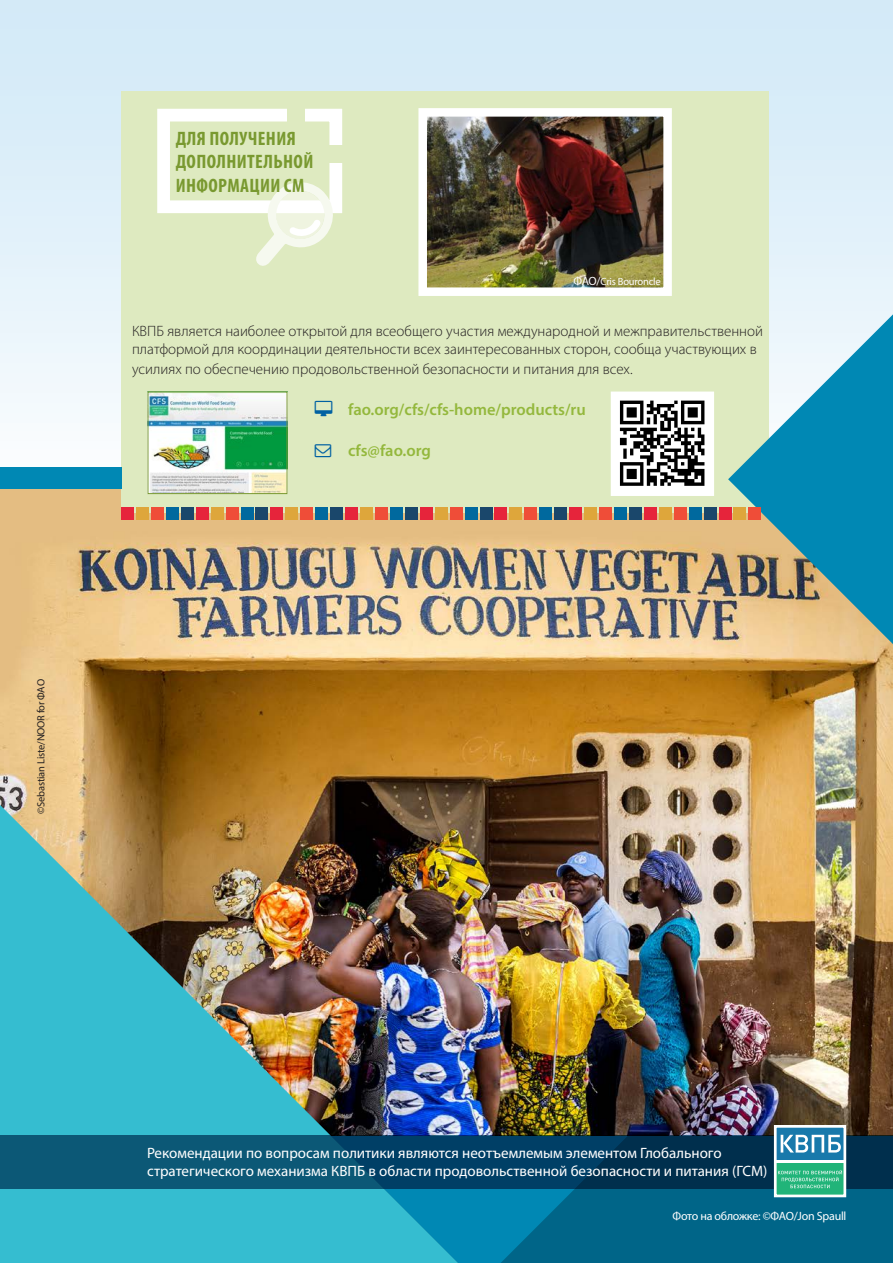
<style>
.page{position:relative;width:893px;height:1263px;background:#fff}
.page>*{position:absolute;margin:0;border:0;box-sizing:border-box;transform-origin:0 0}
.t1{font:700 condensed 19.5px/23.4px "Myriad Pro";letter-spacing:.02em;color:#799930}
.t2{font:600 16.5px "Myriad Pro";color:#94b83d}
.t3{font:300 15px/18px "Myriad Pro";color:#231f20}
.t4{font:15px/18px "Myriad Pro";color:#fff}
.t5{font:12px "Myriad Pro";letter-spacing:-.02em;color:#fff}
.t6{font:10.5px "Myriad Pro";letter-spacing:-.02em;color:#231f20}
.t7{font:10.5px "Myriad Pro";letter-spacing:-.02em;color:#fff}
.s1{font-size:12px}
</style>
<div class="page">
<div style="left:0;top:0;width:893px;height:491px;background:linear-gradient(to bottom,#cfe8f7,#fafdfe)"></div>
<div style="left:0;top:736px;width:893px;height:527px;background:#006588"></div>
<svg style="left:458px;top:1189px;width:116px;height:74px;fill:#0088b4"></svg>
<img style="left:0;top:489px;width:893px;height:646px">
<img style="left:0;top:805px;width:458px;height:458px">
<div style="left:122px;top:92px;width:647px;height:421px;background:#deeac0"></div>
<svg style="left:728px;top:314px;width:165px;height:330px"></svg>
<div style="left:0;top:467px;width:122px;height:22px;background:#0088b4"></div>
<div style="left:136px;top:507px;width:12px;height:12px;background:#dea63b"></div>
<div style="left:166px;top:507px;width:12px;height:12px;background:#00699e"></div>
<div style="left:181px;top:507px;width:12px;height:12px;background:#1a476b"></div>
<div style="left:122px;top:507px;width:12px;height:12px;background:#e6243b"></div>
<div style="left:151px;top:507px;width:12px;height:12px;background:#ef4d38"></div>
<div style="left:211px;top:507px;width:12px;height:12px;background:#dea63b"></div>
<div style="left:241px;top:507px;width:12px;height:12px;background:#00699e"></div>
<div style="left:256px;top:507px;width:12px;height:12px;background:#1a476b"></div>
<div style="left:196px;top:507px;width:12px;height:12px;background:#e6243b"></div>
<div style="left:226px;top:507px;width:12px;height:12px;background:#ef4d38"></div>
<div style="left:286px;top:507px;width:12px;height:12px;background:#dea63b"></div>
<div style="left:316px;top:507px;width:12px;height:12px;background:#00699e"></div>
<div style="left:331px;top:507px;width:12px;height:12px;background:#1a476b"></div>
<div style="left:271px;top:507px;width:12px;height:12px;background:#e6243b"></div>
<div style="left:301px;top:507px;width:12px;height:12px;background:#ef4d38"></div>
<div style="left:360px;top:507px;width:13px;height:12px;background:#dea63b"></div>
<div style="left:390px;top:507px;width:12px;height:12px;background:#00699e"></div>
<div style="left:405px;top:507px;width:12px;height:12px;background:#1a476b"></div>
<div style="left:346px;top:507px;width:12px;height:12px;background:#e6243b"></div>
<div style="left:375px;top:507px;width:12px;height:12px;background:#ef4d38"></div>
<div style="left:435px;top:507px;width:12px;height:12px;background:#dea63b"></div>
<div style="left:465px;top:507px;width:12px;height:12px;background:#00699e"></div>
<div style="left:480px;top:507px;width:12px;height:12px;background:#1a476b"></div>
<div style="left:420px;top:507px;width:12px;height:12px;background:#e6243b"></div>
<div style="left:450px;top:507px;width:12px;height:12px;background:#ef4d38"></div>
<div style="left:510px;top:507px;width:12px;height:12px;background:#dea63b"></div>
<div style="left:540px;top:507px;width:12px;height:12px;background:#00699e"></div>
<div style="left:555px;top:507px;width:12px;height:12px;background:#1a476b"></div>
<div style="left:495px;top:507px;width:12px;height:12px;background:#e6243b"></div>
<div style="left:525px;top:507px;width:12px;height:12px;background:#ef4d38"></div>
<div style="left:584px;top:507px;width:13px;height:12px;background:#dea63b"></div>
<div style="left:614px;top:507px;width:12px;height:12px;background:#00699e"></div>
<div style="left:629px;top:507px;width:12px;height:12px;background:#1a476b"></div>
<div style="left:570px;top:507px;width:12px;height:12px;background:#e6243b"></div>
<div style="left:599px;top:507px;width:12px;height:12px;background:#ef4d38"></div>
<div style="left:659px;top:507px;width:12px;height:12px;background:#dea63b"></div>
<div style="left:689px;top:507px;width:12px;height:12px;background:#00699e"></div>
<div style="left:704px;top:507px;width:12px;height:12px;background:#1a476b"></div>
<div style="left:644px;top:507px;width:12px;height:12px;background:#e6243b"></div>
<div style="left:674px;top:507px;width:12px;height:12px;background:#ef4d38"></div>
<div style="left:734px;top:507px;width:12px;height:12px;background:#dea63b"></div>
<div style="left:719px;top:507px;width:12px;height:12px;background:#e6243b"></div>
<div style="left:749px;top:507px;width:12px;height:12px;background:#ef4d38"></div>
<div style="left:0;top:1135px;width:893px;height:54px;background:linear-gradient(to right,#0e6180,#002749)"></div>
<div style="left:157px;top:109px;width:185px;height:104px;border:13px solid #fff"></div>
<div style="left:319px;top:145px;width:34px;height:17px;background:#deeac0"></div>
<div style="left:288px;top:95px;width:17px;height:35px;background:#deeac0"></div>
<svg style="left:255px;top:178px;width:82px;height:88px"></svg>
<div style="left:775px;top:1126px;width:70px;height:34px;background:#1879ab"></div>
<div style="left:775px;top:1161px;width:70px;height:35px;background:#21b479"></div>
<hr style="left:775px;top:1160px;width:70px;height:2px;background:#fff">
<svg style="left:781px;top:1135px;width:60px;height:17px"></svg>
<svg style="left:778px;top:1170px;width:64px;height:18px"></svg>
<div style="left:774px;top:1125px;width:72px;height:72px;border:3px solid #fff"></div>
<img style="left:617px;top:398px;width:91px;height:92px">
<div style="left:611px;top:392px;width:103px;height:104px;border:5px solid #fff"></div>
<img style="left:150px;top:394px;width:135px;height:98px">
<div style="left:148px;top:392px;width:139px;height:102px;border:1px solid #799930"></div>
<img style="left:428px;top:118px;width:234px;height:168px">
<div style="left:418px;top:108px;width:254px;height:188px;border:9px solid #fff"></div>
<h1 class="t1" style="left:176px;top:126px;width:139px">ДЛЯ ПОЛУЧЕНИЯ<br>ДОПОЛНИТЕЛЬНОЙ<br>ИНФОРМАЦИИ СМ</h1>
<p class="t7" style="left:573px;top:275px;width:89px"><span class="s1">ФАО/</span>Cris Bouroncle</p>
<p class="t3" style="left:132px;top:322px;width:632px">КВПБ является наиболее открытой для всеобщего участия международной и межправительственной платформой для координации деятельности всех заинтересованных сторон, сообща участвующих в</p>
<p class="t3" style="left:132px;top:360px;width:502px">усилиях по обеспечению продовольственной безопасности и питания для всех.</p>
<p class="t2" style="left:348px;top:399px;width:239px">fao.org/cfs/cfs-home/products/ru</p>
<p class="t2" style="left:348px;top:440px;width:84px">cfs@fao.org</p>
<p class="t6" style="left:34px;top:813px;width:136px;rotate:-90deg">©Sebastian Liste/NOOR for ФАО</p>
<p class="t4" style="left:147px;top:1143px;width:622px">Рекомендации по вопросам политики являются неотъемлемым элементом Глобального стратегического механизма КВПБ в области продовольственной безопасности и питания (ГСМ)</p>
<p class="t5" style="left:672px;top:1208px;width:175px">Фото на обложке: ©ФАО/Jon Spaull</p>
</div>
